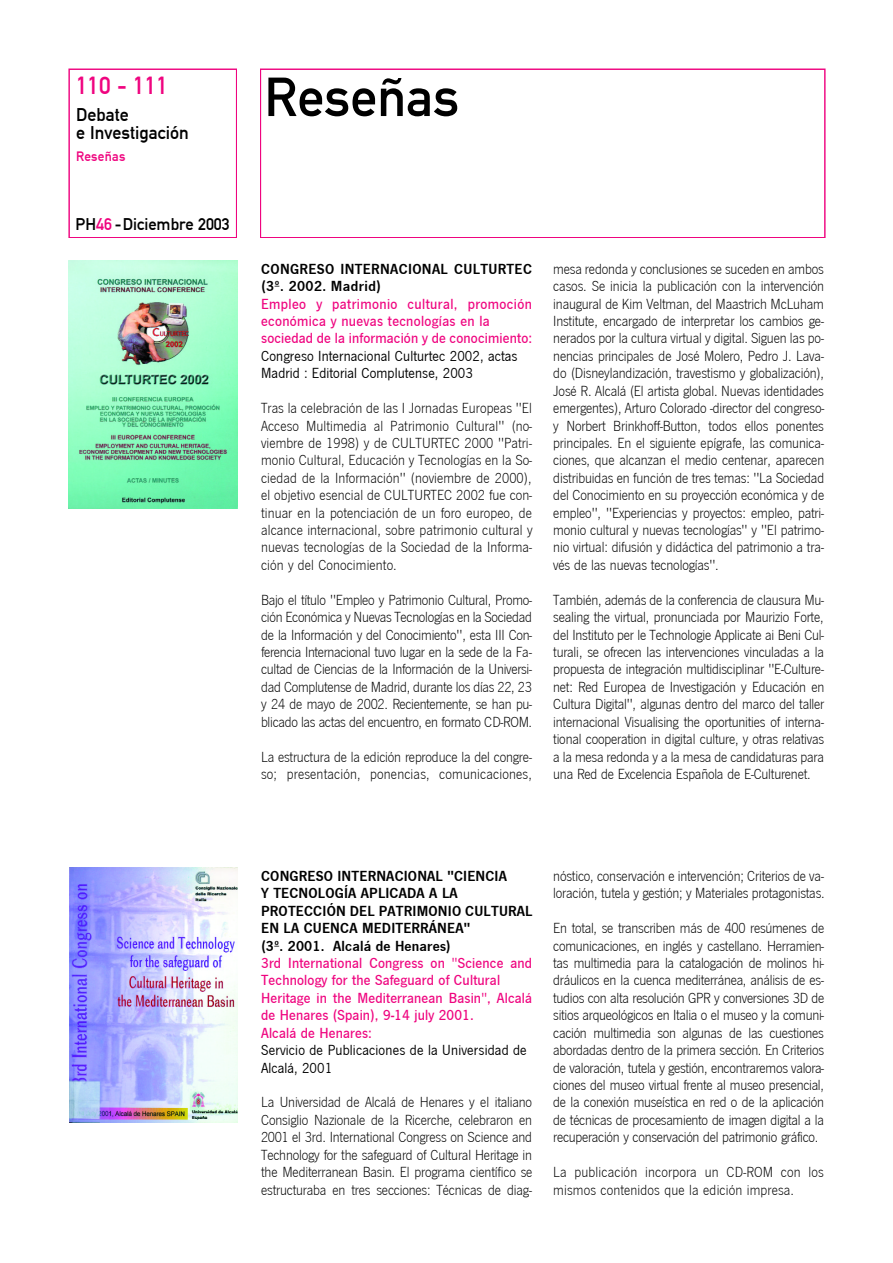
<style>
.page{position:relative;width:893px;height:1263px;background:#fff}
.page>*{position:absolute;margin:0;border:0;box-sizing:border-box;transform-origin:0 0}
.t1{font:54px "DIN Mittelschrift";color:#000}
.t2{font:24.15px "DIN Mittelschrift";letter-spacing:-.005em;color:#ef047f}
.t3{font:18px/18px "DIN Mittelschrift";color:#000}
.t4{font:16.5px "DIN Mittelschrift";letter-spacing:-.005em;color:#000}
.t5{font:15.15px/17.4px "News Got T Lig";letter-spacing:-.01em;color:#000;text-align:justify}
.t6{font:15.15px/17.4px "News Got T Med";letter-spacing:.01em;color:#ef047f}
.t7{font:700 15.15px/17.4px "News Got T Dem";letter-spacing:.01em;color:#000}
.t8{font:15.15px/17.7px "News Got T";letter-spacing:.005em;color:#000}
.t9{font:15.15px/17.7px "News Got T Lig";letter-spacing:.01em;color:#000}
.t10{font:13.35px "DIN Mittelschrift";letter-spacing:.02em;color:#ef047f}
.s1{color:#ef047f}
</style>
<div class="page">
<svg style="left:68px;top:69px;width:169px;height:169px"></svg>
<svg style="left:260px;top:69px;width:565px;height:169px"></svg>
<img style="left:70px;top:867px;width:167px;height:255px">
<img style="left:68px;top:260px;width:169px;height:248px">
<h2 class="t2" style="left:76px;top:72px;width:93px">110 - 111</h2>
<p class="t3" style="left:76px;top:106px;width:114px">Debate<br>e Investigación</p>
<p class="t10" style="left:76px;top:149px;width:51px">Reseñas</p>
<p class="t4" style="left:76px;top:215px;width:156px">PH<span class="s1">46</span> - Diciembre 2003</p>
<h1 class="t1" style="left:264px;top:65px;width:196px">Reseñas</h1>
<p class="t7" style="left:261px;top:260px;width:272px">CONGRESO INTERNACIONAL CULTURTEC (3º. 2002. Madrid)</p>
<p class="t6" style="left:261px;top:295px;width:272px">Empleo y patrimonio cultural, promoción económica y nuevas tecnologías en la sociedad de la información y de conocimiento:</p>
<p class="t8" style="left:261px;top:347px;width:258px;line-height:17.2px">Congreso Internacional Culturtec 2002, actas<br>Madrid : Editorial Complutense, 2003</p>
<p class="t5" style="left:261px;top:399px;width:273px">Tras la celebración de las I Jornadas Europeas "El Acceso Multimedia al Patrimonio Cultural" (no&shy;viembre de 1998) y de CULTURTEC 2000 "Patri&shy;monio Cultural, Educación y Tecnologías en la So&shy;ciedad de la Información" (noviembre de 2000), el objetivo esencial de CULTURTEC 2002 fue con&shy;tinuar en la potenciación de un foro europeo, de alcance internacional, sobre patrimonio cultural y nuevas tecnologías de la Sociedad de la Informa&shy;ción y del Conocimiento.</p>
<p class="t5" style="left:261px;top:591px;width:272px">Bajo el título "Empleo y Patrimonio Cultural, Promo&shy;ción Económica y Nuevas Tecnologías en la Sociedad de la Información y del Conocimiento", esta III Con&shy;ferencia Internacional tuvo lugar en la sede de la Fa&shy;cultad de Ciencias de la Información de la Universi&shy;dad Complutense de Madrid, durante los días 22, 23 y 24 de mayo de 2002. Recientemente, se han pu&shy;blicado las actas del encuentro, en formato CD-ROM.</p>
<p class="t5" style="left:261px;top:747px;width:272px">La estructura de la edición reproduce la del congre&shy;so; presentación, ponencias, comunicaciones,</p>
<p class="t5" style="left:553px;top:260px;width:272px">mesa redonda y conclusiones se suceden en ambos casos. Se inicia la publicación con la intervención inaugural de Kim Veltman, del Maastrich McLuham Institute, encargado de interpretar los cambios ge&shy;nerados por la cultura virtual y digital. Siguen las po&shy;nencias principales de José Molero, Pedro J. Lava&shy;do (Disneylandización, travestismo y globalización), José R. Alcalá (El artista global. Nuevas identidades emergentes), Arturo Colorado -director del congreso&shy;y Norbert Brinkhoff-Button, todos ellos ponentes principales. En el siguiente epígrafe, las comunica&shy;ciones, que alcanzan el medio centenar, aparecen distribuidas en función de tres temas: "La Sociedad del Conocimiento en su proyección económica y de empleo", "Experiencias y proyectos: empleo, patri&shy;monio cultural y nuevas tecnologías" y "El patrimo&shy;nio virtual: difusión y didáctica del patrimonio a tra&shy;vés de las nuevas tecnologías".</p>
<p class="t5" style="left:553px;top:591px;width:272px">También, además de la conferencia de clausura Mu&shy;sealing the virtual, pronunciada por Maurizio Forte, del Instituto per le Technologie Applicate ai Beni Cul&shy;turali, se ofrecen las intervenciones vinculadas a la propuesta de integración multidisciplinar "E-Culture&shy;net: Red Europea de Investigación y Educación en Cultura Digital", algunas dentro del marco del taller internacional Visualising the oportunities of interna&shy;tional cooperation in digital culture, y otras relativas a la mesa redonda y a la mesa de candidaturas para una Red de Excelencia Española de E-Culturenet.</p>
<p class="t7" style="left:261px;top:866px;width:273px">CONGRESO INTERNACIONAL "CIENCIA<br>Y TECNOLOGÍA APLICADA A LA<br>PROTECCIÓN DEL PATRIMONIO CULTURAL<br>EN LA CUENCA MEDITERRÁNEA"<br>(3º. 2001. Alcalá de Henares)</p>
<p class="t6" style="left:261px;top:954px;width:272px">3rd International Congress on "Science and Technology for the Safeguard of Cultural Heritage in the Mediterranean Basin", Alcalá de Henares (Spain), 9-14 july 2001.<br>Alcalá de Henares:</p>
<p class="t8" style="left:261px;top:1041px;width:267px">Servicio de Publicaciones de la Universidad de<br>Alcalá, 2001</p>
<p class="t5" style="left:261px;top:1093px;width:273px">La Universidad de Alcalá de Henares y el italiano Consiglio Nazionale de la Ricerche, celebraron en 2001 el 3rd. International Congress on Science and Technology for the safeguard of Cultural Heritage in the Mediterranean Basin. El programa científico se estructuraba en tres secciones: Técnicas de diag-</p>
<p class="t5" style="left:553px;top:866px;width:273px">nóstico, conservación e intervención; Criterios de va&shy;loración, tutela y gestión; y Materiales protagonistas.</p>
<p class="t5" style="left:553px;top:919px;width:272px">En total, se transcriben más de 400 resúmenes de comunicaciones, en inglés y castellano. Herramien&shy;tas multimedia para la catalogación de molinos hi&shy;dráulicos en la cuenca mediterránea, análisis de es&shy;tudios con alta resolución GPR y conversiones 3D de sitios arqueológicos en Italia o el museo y la comuni&shy;cación multimedia son algunas de las cuestiones abordadas dentro de la primera sección. En Criterios de valoración, tutela y gestión, encontraremos valora&shy;ciones del museo virtual frente al museo presencial, de la conexión museística en red o de la aplicación de técnicas de procesamiento de imagen digital a la recuperación y conservación del patrimonio gráfico.</p>
<p class="t9" style="left:553px;top:1163px;width:272px">La publicación incorpora un CD-ROM con los mismos contenidos que la edición impresa.</p>
</div>
